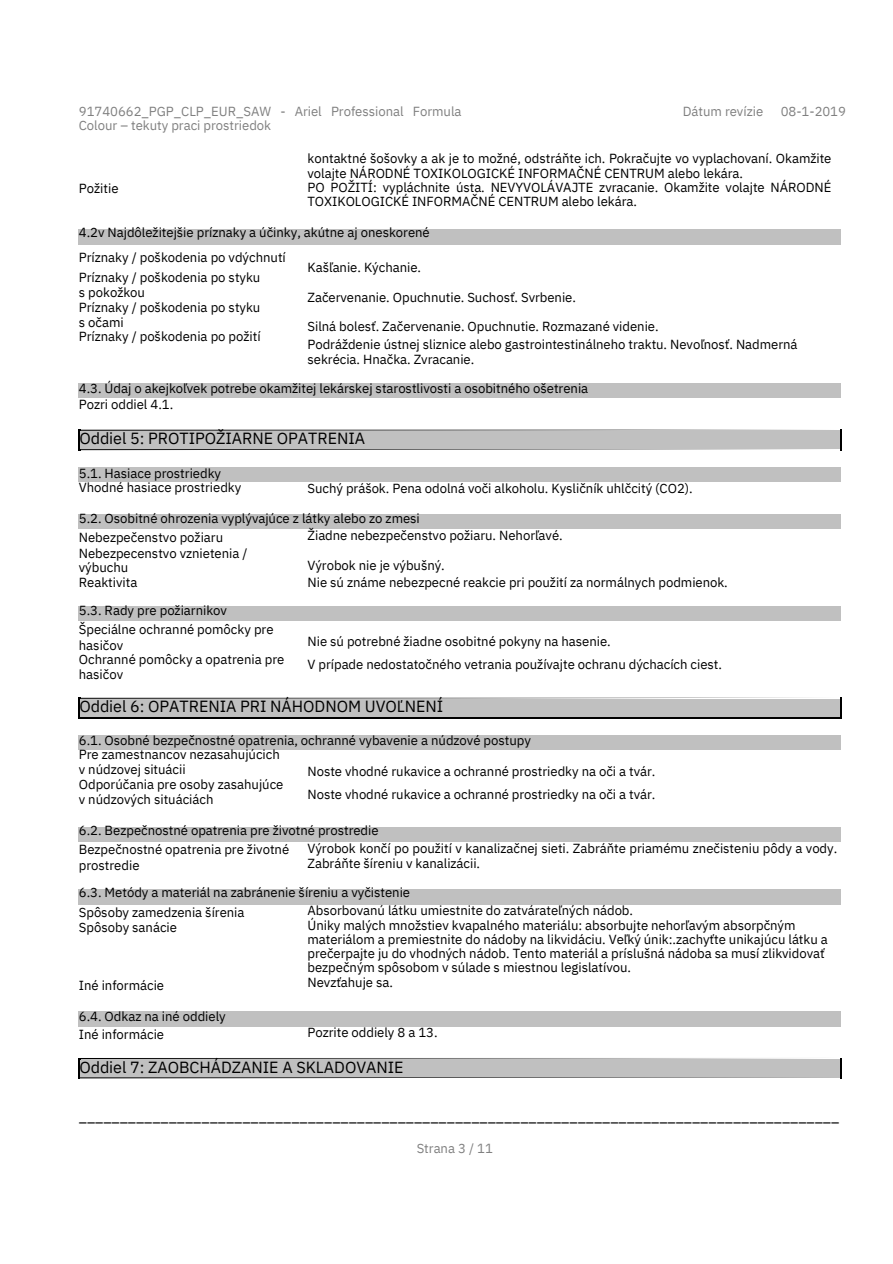
<style>
.page{position:relative;width:893px;height:1264px;background:#fff}
.page>*{position:absolute;margin:0;border:0;box-sizing:border-box;transform-origin:0 0}
.t1{font:16.05px "IBM Plex Sans";letter-spacing:-.005em;color:#000}
.t2{font:14.55px "IBM Plex Sans";color:#000}
.t3{font:13.2px/14.2px "IBM Plex Sans";letter-spacing:-.005em;color:#000}
.t4{font:13.2px/14.2px "IBM Plex Sans";letter-spacing:-.005em;color:#808080}
</style>
<div class="page">
<div style="left:79px;top:229px;width:761px;height:16px;background:#c0c0c0"></div>
<div style="left:79px;top:383px;width:761px;height:15px;background:#c0c0c0"></div>
<div style="left:79px;top:467px;width:761px;height:14px;background:#c0c0c0"></div>
<div style="left:79px;top:513px;width:761px;height:15px;background:#c0c0c0"></div>
<div style="left:79px;top:605px;width:761px;height:15px;background:#c0c0c0"></div>
<div style="left:79px;top:735px;width:761px;height:15px;background:#c0c0c0"></div>
<div style="left:79px;top:827px;width:761px;height:14px;background:#c0c0c0"></div>
<div style="left:79px;top:889px;width:761px;height:15px;background:#c0c0c0"></div>
<div style="left:79px;top:1011px;width:761px;height:15px;background:#c0c0c0"></div>
<svg style="left:78px;top:429px;width:763px;height:21px;background:#b9b9b9"></svg>
<svg style="left:78px;top:697px;width:763px;height:21px;background:#b5b5b5"></svg>
<svg style="left:78px;top:1058px;width:763px;height:20px;background:#b7b7b7"></svg>
<p class="t4" style="left:79px;top:104px;width:384px">91740662_PGP_CLP_EUR_SAW - Ariel Professional Formula<br>Colour – tekuty praci prostriedok</p>
<p class="t4" style="left:682px;top:104px;width:82px">Dátum revízie</p>
<p class="t4" style="left:780px;top:104px;width:67px">08-1-2019</p>
<p class="t3" style="left:79px;top:180px;width:41px">Požitie</p>
<p class="t3" style="left:307px;top:151px;width:525px">kontaktné šošovky a ak je to možné, odstráňte ich. Pokračujte vo vyplachovaní. Okamžite volajte NÁRODNÉ TOXIKOLOGICKÉ INFORMAČNÉ CENTRUM alebo lekára.</p>
<p class="t3" style="left:307px;top:180px;width:525px">PO POŽITÍ: vypláchnite ústa. NEVYVOLÁVAJTE zvracanie. Okamžite volajte NÁRODNÉ<br>TOXIKOLOGICKÉ INFORMAČNÉ CENTRUM alebo lekára.</p>
<p class="t3" style="left:79px;top:225px;width:352px">4.2v Najdôležitejšie príznaky a účinky, akútne aj oneskorené</p>
<p class="t3" style="left:79px;top:250px;width:208px">Príznaky / poškodenia po vdýchnutí</p>
<p class="t3" style="left:79px;top:270px;width:183px">Príznaky / poškodenia po styku</p>
<p class="t3" style="left:79px;top:285px;width:68px">s pokožkou</p>
<p class="t3" style="left:79px;top:299px;width:183px">Príznaky / poškodenia po styku</p>
<p class="t3" style="left:79px;top:315px;width:46px">s očami</p>
<p class="t3" style="left:79px;top:329px;width:183px">Príznaky / poškodenia po požití</p>
<p class="t3" style="left:307px;top:260px;width:115px">Kašľanie. Kýchanie.</p>
<p class="t3" style="left:307px;top:289px;width:270px">Začervenanie. Opuchnutie. Suchosť. Svrbenie.</p>
<p class="t3" style="left:307px;top:319px;width:352px">Silná bolesť. Začervenanie. Opuchnutie. Rozmazané videnie.</p>
<p class="t3" style="left:307px;top:336px;width:491px">Podráždenie ústnej sliznice alebo gastrointestinálneho traktu. Nevoľnosť. Nadmerná</p>
<p class="t3" style="left:307px;top:352px;width:168px">sekrécia. Hnačka. Zvracanie.</p>
<p class="t3" style="left:79px;top:381px;width:511px">4.3. Údaj o akejkoľvek potrebe okamžitej lekárskej starostlivosti a osobitného ošetrenia</p>
<p class="t3" style="left:79px;top:396px;width:96px">Pozri oddiel 4.1.</p>
<p class="t1" style="left:79px;top:428px;width:287px">Oddiel 5: PROTIPOŽIARNE OPATRENIA</p>
<p class="t3" style="left:79px;top:466px;width:144px">5.1. Hasiace prostriedky</p>
<p class="t3" style="left:79px;top:480px;width:164px">Vhodné hasiace prostriedky</p>
<p class="t3" style="left:79px;top:510px;width:342px">5.2. Osobitné ohrozenia vyplývajúce z látky alebo zo zmesi</p>
<p class="t3" style="left:79px;top:530px;width:146px">Nebezpečenstvo požiaru</p>
<p class="t3" style="left:79px;top:545px;width:170px">Nebezpecenstvo vznietenia /</p>
<p class="t3" style="left:79px;top:560px;width:51px">výbuchu</p>
<p class="t3" style="left:79px;top:575px;width:60px">Reaktivita</p>
<p class="t3" style="left:79px;top:602px;width:150px">5.3. Rady pre požiarnikov</p>
<p class="t3" style="left:79px;top:622px;width:196px">Špeciálne ochranné pomôcky pre</p>
<p class="t3" style="left:79px;top:637px;width:46px">hasičov</p>
<p class="t3" style="left:79px;top:652px;width:207px">Ochranné pomôcky a opatrenia pre</p>
<p class="t3" style="left:79px;top:667px;width:46px">hasičov</p>
<p class="t3" style="left:307px;top:480px;width:386px">Suchý prášok. Pena odolná voči alkoholu. Kysličník uhlčcitý (CO2).</p>
<p class="t3" style="left:307px;top:528px;width:257px">Žiadne nebezpečenstvo požiaru. Nehorľavé.</p>
<p class="t3" style="left:307px;top:557px;width:139px">Výrobok nie je výbušný.</p>
<p class="t3" style="left:307px;top:575px;width:422px">Nie sú známe nebezpecné reakcie pri použití za normálnych podmienok.</p>
<p class="t3" style="left:307px;top:634px;width:305px">Nie sú potrebné žiadne osobitné pokyny na hasenie.</p>
<h1 class="t3" style="left:307px;top:657px;width:416px">V prípade nedostatočného vetrania používajte ochranu dýchacích ciest.</h1>
<p class="t1" style="left:79px;top:696px;width:365px">Oddiel 6: OPATRENIA PRI NÁHODNOM UVOĽNENÍ</p>
<p class="t3" style="left:79px;top:732px;width:453px">6.1. Osobné bezpečnostné opatrenia, ochranné vybavenie a núdzové postupy</p>
<p class="t3" style="left:79px;top:747px;width:202px">Pre zamestnancov nezasahujúcich</p>
<p class="t3" style="left:79px;top:762px;width:108px">v núdzovej situácii</p>
<p class="t3" style="left:79px;top:776px;width:206px">Odporúčania pre osoby zasahujúce</p>
<p class="t3" style="left:79px;top:791px;width:136px">v núdzových situáciách</p>
<p class="t3" style="left:79px;top:822px;width:301px">6.2. Bezpečnostné opatrenia pre životné prostredie</p>
<p class="t3" style="left:79px;top:842px;width:212px">Bezpečnostné opatrenia pre životné</p>
<p class="t3" style="left:79px;top:857px;width:62px">prostredie</p>
<p class="t3" style="left:79px;top:884px;width:333px">6.3. Metódy a materiál na zabránenie šíreniu a vyčistenie</p>
<p class="t3" style="left:79px;top:904px;width:167px">Spôsoby zamedzenia šírenia</p>
<p class="t3" style="left:79px;top:919px;width:100px">Spôsoby sanácie</p>
<p class="t3" style="left:307px;top:763px;width:349px">Noste vhodné rukavice a ochranné prostriedky na oči a tvár.</p>
<p class="t3" style="left:307px;top:786px;width:349px">Noste vhodné rukavice a ochranné prostriedky na oči a tvár.</p>
<p class="t3" style="left:307px;top:841px;width:531px">Výrobok končí po použití v kanalizačnej sieti. Zabráňte priamému znečisteniu pôdy a vody.<br>Zabráňte šíreniu v kanalizácii.</p>
<p class="t3" style="left:307px;top:903px;width:327px">Absorbovanú látku umiestnite do zatvárateľných nádob.</p>
<p class="t3" style="left:307px;top:917px;width:522px">Úniky malých množstiev kvapalného materiálu: absorbujte nehorľavým absorpčným materiálom a premiestnite do nádoby na likvidáciu. Veľký únik:.zachyťte unikajúcu látku a prečerpajte ju do vhodných nádob. Tento materiál a príslušná nádoba sa musí zlikvidovať bezpečným spôsobom v súlade s miestnou legislatívou.</p>
<p class="t3" style="left:307px;top:974px;width:87px">Nevzťahuje sa.</p>
<p class="t3" style="left:79px;top:978px;width:87px">Iné informácie</p>
<p class="t3" style="left:79px;top:1008px;width:148px">6.4. Odkaz na iné oddiely</p>
<p class="t3" style="left:79px;top:1027px;width:87px">Iné informácie</p>
<p class="t3" style="left:307px;top:1025px;width:131px">Pozrite oddiely 8 a 13.</p>
<p class="t1" style="left:79px;top:1056px;width:326px">Oddiel 7: ZAOBCHÁDZANIE A SKLADOVANIE</p>
<p class="t2" style="left:79px;top:1106px;width:762px">_____________________________________________________________________________________________</p>
<h1 class="t4" style="left:416px;top:1141px;width:78px">Strana 3 / 11</h1>
</div>
